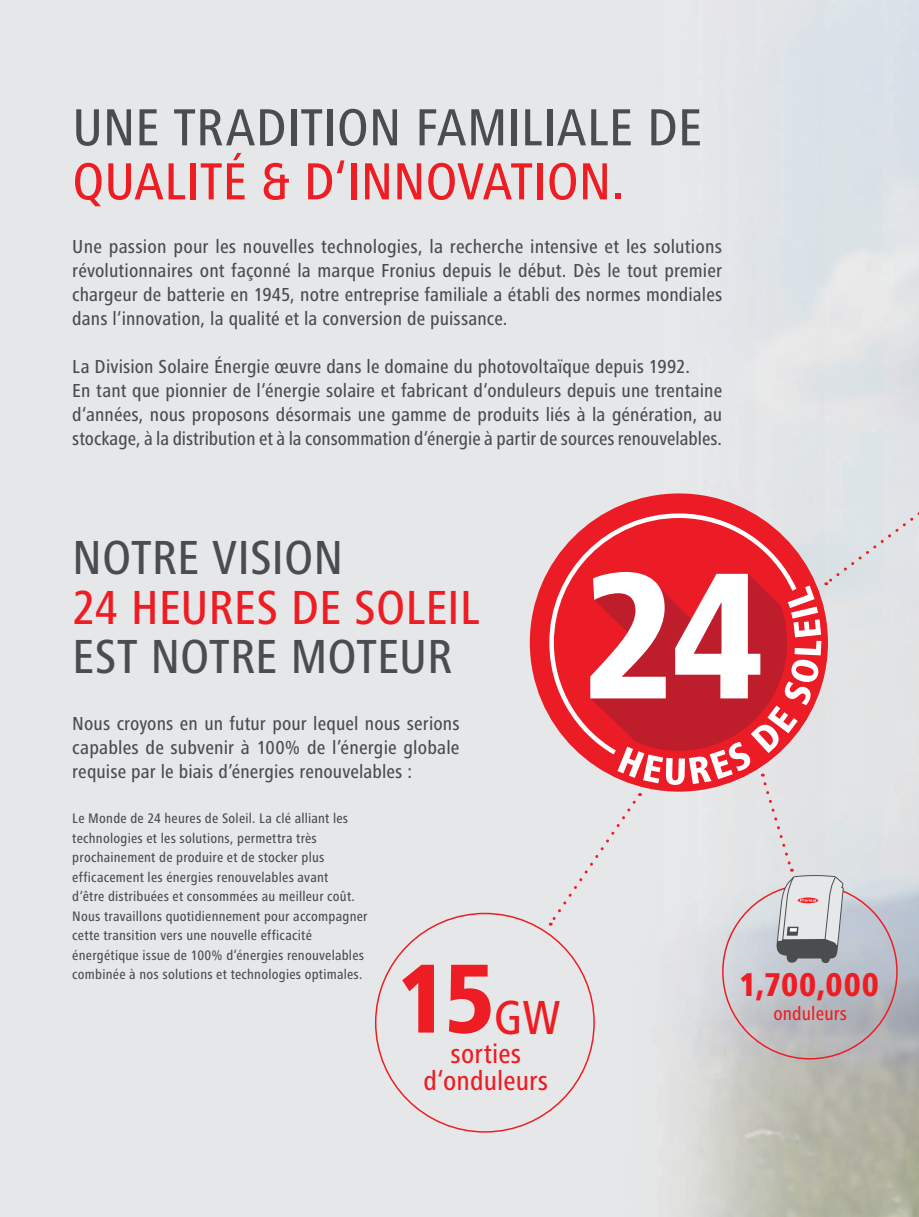
<style>
.page{position:relative;width:919px;height:1217px;background:#fff}
.page>*{position:absolute;margin:0;border:0;box-sizing:border-box;transform-origin:0 0}
.t1{font:800 condensed 101.55px "Frutiger Next LTW1 G";color:#ee1d23}
.t2{font:500 condensed 54px "Frutiger Next LTW1 G";color:#4b4c4d}
.t3{font:500 condensed 54px "Frutiger Next LTW1 G";color:#ee1d23}
.t4{font:500 condensed 49.5px "Frutiger Next LTW1 G";color:#4b4c4d}
.t5{font:500 condensed 49.5px "Frutiger Next LTW1 G";color:#ee1d23}
.t6{font:800 condensed 34.2px "Frutiger Next LTW1 G";letter-spacing:.03em;color:#ee1d23}
.t7{font:500 condensed 27.9px/27.9px "Frutiger Next LTW1 G";letter-spacing:.005em;color:#ee1d23;text-align:center}
.t8{font:500 condensed 19.5px/24px "Frutiger Next LTW1 G";letter-spacing:.005em;color:#4b4c4d;text-align:justify}
.t9{font:500 condensed 19.5px "Frutiger Next LTW1 G";letter-spacing:.005em;color:#ee1d23}
.t10{font:500 condensed 14.25px/19.5px "Frutiger Next LTW1 G";letter-spacing:.015em;color:#4b4c4d}
.s1{font-weight:500;font-size:49.5px}
</style>
<div class="page">
<img style="left:0;top:0;width:918px;height:1216px">
<svg style="left:548px;top:462px;width:371px;height:516px;background:#e0aeb3"></svg>
<h2 class="t2" style="left:72px;top:96px;width:631px">UNE TRADITION FAMILIALE DE</h2>
<h2 class="t3" style="left:72px;top:150px;width:553px">QUALITÉ &amp; D‘INNOVATION.</h2>
<p class="t8" style="left:72px;top:234px;width:651px">Une passion pour les nouvelles technologies, la recherche intensive et les solutions révolutionnaires ont façonné la marque Fronius depuis le début. Dès le tout premier chargeur de batterie en 1945, notre entreprise familiale a établi des normes mondiales dans l‘innovation, la qualité et la conversion de puissance.</p>
<p class="t8" style="left:72px;top:354px;width:651px;text-align:left">La Division Solaire Énergie œuvre dans le domaine du photovoltaïque depuis 1992.<br>En tant que pionnier de l‘énergie solaire et fabricant d‘onduleurs depuis une trentaine d‘années, nous proposons désormais une gamme de produits liés à la génération, au stockage, à la distribution et à la consommation d‘énergie à partir de sources renouvelables.</p>
<h3 class="t4" style="left:72px;top:529px;width:272px">NOTRE VISION</h3>
<h3 class="t5" style="left:72px;top:579px;width:409px">24 HEURES DE SOLEIL</h3>
<h3 class="t4" style="left:72px;top:628px;width:381px">EST NOTRE MOTEUR</h3>
<p class="t8" style="left:72px;top:710px;width:388px">Nous croyons en un futur pour lequel nous serions capables de subvenir à 100% de l’énergie globale requise par le biais d’énergies renouvelables :</p>
<p class="t10" style="left:72px;top:808px;width:297px">Le Monde de 24 heures de Soleil. La clé alliant les technologies et les solutions, permettra très prochainement de produire et de stocker plus efficacement les énergies renouvelables avant<br>d‘être distribuées et consommées au meilleur coût.<br>Nous travaillons quotidiennement pour accompagner cette transition vers une nouvelle efficacité énergétique issue de 100% d’énergies renouvelables combinée à nos solutions et technologies optimales.</p>
<h1 class="t1" style="left:397px;top:940px;width:165px">15 <span class="s1">GW</span></h1>
<h3 class="t7" style="left:423px;top:1038px;width:126px">sorties d‘onduleurs</h3>
<h3 class="t6" style="left:739px;top:965px;width:141px">1,700,000</h3>
<p class="t9" style="left:773px;top:1002px;width:75px">onduleurs</p>
</div>
